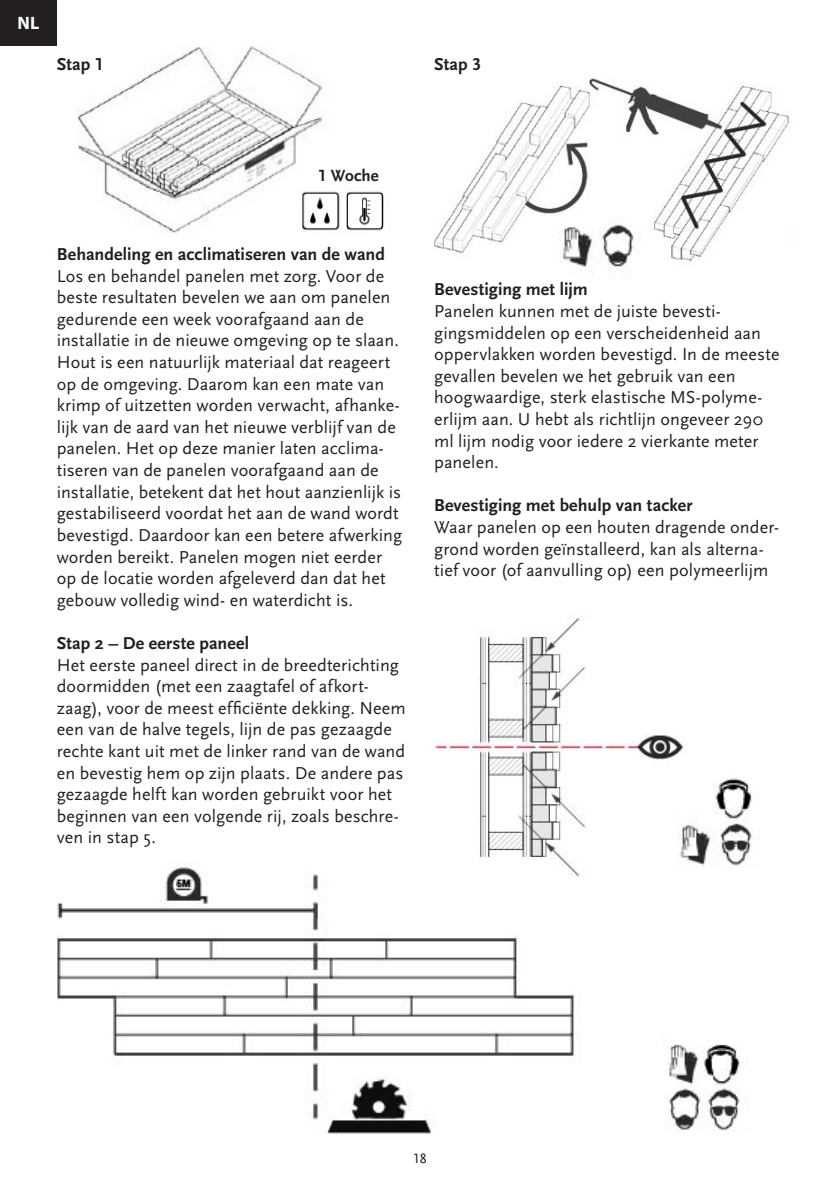
<style>
.page{position:relative;width:840px;height:1191px;background:#fff}
.page>*{position:absolute;margin:0;border:0;box-sizing:border-box;transform-origin:0 0}
.t1{font:18px/21.6px "Scala Sans";letter-spacing:.005em;color:#231f20}
.t2{font:700 18px "Scala Sans";color:#231f20}
.t3{font:700 18px "Myriad Pro";color:#fff}
.t4{font:700 17px "Scala Sans";letter-spacing:.005em;color:#231f20}
.t5{font:14px "Scala Sans Caps";color:#231f20}
.s1{font-family:"Scala Sans Figures"}
</style>
<div class="page">
<img style="left:434px;top:78px;width:356px;height:184px">
<img style="left:550px;top:218px;width:91px;height:54px">
<img style="left:57px;top:865px;width:683px;height:269px">
<img style="left:77px;top:46px;width:247px;height:187px">
<img style="left:294px;top:188px;width:90px;height:45px">
<img style="left:434px;top:617px;width:306px;height:271px">
<img style="left:668px;top:768px;width:86px;height:99px">
<div style="left:0;top:0;width:57px;height:45px;background:#231f20"></div>
<p class="t3" style="left:17px;top:13px;width:23px">NL</p>
<p class="t2" style="left:57px;top:54px;width:49px">Stap <span class="s1">1</span></p>
<p class="t2" style="left:434px;top:54px;width:49px">Stap <span class="s1">3</span></p>
<p class="t4" style="left:318px;top:166px;width:62px"><span class="s1">1</span> Woche</p>
<p class="t2" style="left:57px;top:244px;width:329px">Behandeling en acclimatiseren van de wand</p>
<p class="t1" style="left:57px;top:265px;width:347px">Los en behandel panelen met zorg. Voor de beste resultaten bevelen we aan om panelen gedurende een week voorafgaand aan de installatie in de nieuwe omgeving op te slaan.<br>Hout is een natuurlijk materiaal dat reageert op de omgeving. Daarom kan een mate van krimp of uitzetten worden verwacht, afhanke&shy;lijk van de aard van het nieuwe verblijf van de panelen. Het op deze manier laten acclima&shy;tiseren van de panelen voorafgaand aan de installatie, betekent dat het hout aanzienlijk is gestabiliseerd voordat het aan de wand wordt bevestigd. Daardoor kan een betere afwerking worden bereikt. Panelen mogen niet eerder op de locatie worden afgeleverd dan dat het gebouw volledig wind- en waterdicht is.</p>
<p class="t2" style="left:57px;top:633px;width:194px">Stap 2 – De eerste paneel</p>
<p class="t1" style="left:57px;top:654px;width:350px">Het eerste paneel direct in de breedterichting doormidden (met een zaagtafel of afkort&shy;zaag), voor de meest efficiënte dekking. Neem een van de halve tegels, lijn de pas gezaagde rechte kant uit met de linker rand van de wand en bevestig hem op zijn plaats. De andere pas gezaagde helft kan worden gebruikt voor het beginnen van een volgende rij, zoals beschre&shy;ven in stap 5.</p>
<p class="t2" style="left:434px;top:280px;width:155px">Bevestiging met lijm</p>
<p class="t1" style="left:434px;top:301px;width:347px">Panelen kunnen met de juiste bevesti&shy;gingsmiddelen op een verscheidenheid aan oppervlakken worden bevestigd. In de meeste gevallen bevelen we het gebruik van een hoogwaardige, sterk elastische MS-polyme&shy;erlijm aan. U hebt als richtlijn ongeveer 290 ml lijm nodig voor iedere 2 vierkante meter panelen.</p>
<p class="t2" style="left:434px;top:496px;width:260px">Bevestiging met behulp van tacker</p>
<p class="t1" style="left:434px;top:517px;width:346px">Waar panelen op een houten dragende onder&shy;grond worden geïnstalleerd, kan als alterna&shy;tief voor (of aanvulling op) een polymeerlijm</p>
<p class="t5" style="left:413px;top:1150px;width:15px">18</p>
</div>
